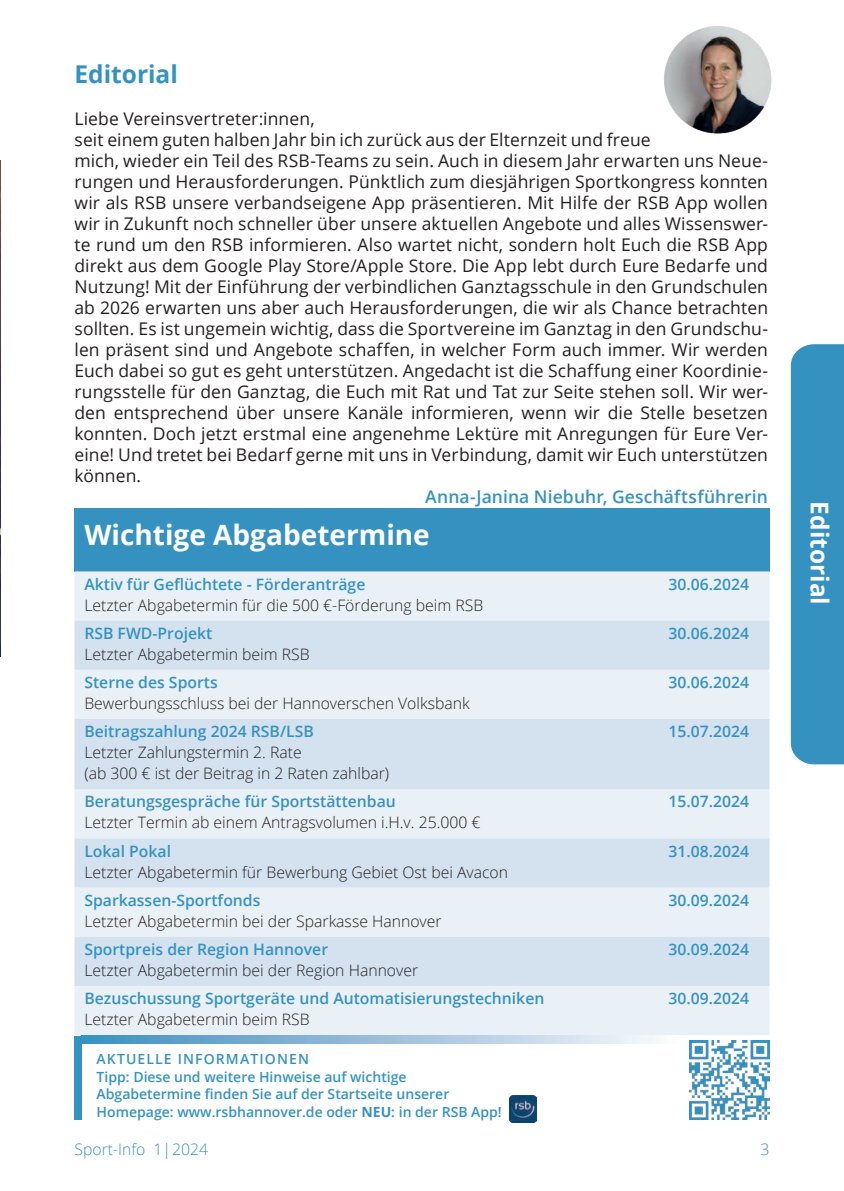
<style>
.page{position:relative;width:844px;height:1191px;background:#fff}
.page>*{position:absolute;margin:0;border:0;box-sizing:border-box;transform-origin:0 0}
.t1{font:700 28px "Open Sans";color:#fff}
.t2{font:700 24.5px "Open Sans";color:#3592c0}
.t3{font:700 24.5px "Open Sans";color:#fff}
.t4{font:17.5px/21px "Open Sans";letter-spacing:.005em;color:#231f20}
.t5{font:600 17.5px "Open Sans";letter-spacing:.005em;color:#3592c0}
.t6{font:300 15.75px/21px "Open Sans";color:#231f20}
.t7{font:600 15.75px "Open Sans";color:#3592c0}
.t8{font:300 15.75px "Open Sans";color:#3592c0}
.t9{font:600 14px/17.5px "Open Sans";color:#3592c0}
.s1{font-weight:700}
</style>
<div class="page">
<div style="left:790px;top:344px;width:53px;height:420px;background:#3592c0"></div>
<img style="left:664px;top:26px;width:108px;height:108px">
<img style="left:0;top:160px;width:1px;height:383px">
<svg style="left:0;top:543px;width:1px;height:114px"></svg>
<div style="left:74px;top:508px;width:695px;height:63px;background:#3592c0"></div>
<div style="left:74px;top:571px;width:695px;height:464px;background:#e9f0f6"></div>
<svg style="left:74px;top:620px;width:695px;height:366px;background:#dce7f2"></svg>
<img style="left:689px;top:1040px;width:80px;height:79px">
<div style="left:74px;top:1035px;width:8px;height:84px;background:#3592c0"></div>
<svg style="left:82px;top:1035px;width:573px;height:8px;background:#97bfdb"></svg>
<img style="left:509px;top:1095px;width:27px;height:27px">
<h2 class="t2" style="left:74px;top:57px;width:105px">Editorial</h2>
<p class="t4" style="left:74px;top:108px;width:695px">Liebe Vereinsvertreter:innen,<br>seit einem guten halben Jahr bin ich zurück aus der Elternzeit und freue<br>mich, wieder ein Teil des RSB-Teams zu sein. Auch in diesem Jahr erwarten uns Neue&shy;rungen und Herausforderungen. Pünktlich zum diesjährigen Sportkongress konnten wir als RSB unsere verbandseigene App präsentieren. Mit Hilfe der RSB App wollen wir in Zukunft noch schneller über unsere aktuellen Angebote und alles Wissenswer&shy;te rund um den RSB informieren. Also wartet nicht, sondern holt Euch die RSB App direkt aus dem Google Play Store/Apple Store. Die App lebt durch Eure Bedarfe und Nutzung! Mit der Einführung der verbindlichen Ganztagsschule in den Grundschulen ab 2026 erwarten uns aber auch Herausforderungen, die wir als Chance betrachten sollten. Es ist ungemein wichtig, dass die Sportvereine im Ganztag in den Grundschu&shy;len präsent sind und Angebote schaffen, in welcher Form auch immer. Wir werden Euch dabei so gut es geht unterstützen. Angedacht ist die Schaffung einer Koordinie&shy;rungsstelle für den Ganztag, die Euch mit Rat und Tat zur Seite stehen soll. Wir wer&shy;den entsprechend über unsere Kanäle informieren, wenn wir die Stelle besetzen konnten. Doch jetzt erstmal eine angenehme Lektüre mit Anregungen für Eure Ver&shy;eine! Und tretet bei Bedarf gerne mit uns in Verbindung, damit wir Euch unterstützen können.</p>
<p class="t5" style="left:425px;top:485px;width:344px">Anna-Janina Niebuhr, Geschäftsführerin</p>
<h1 class="t1" style="left:84px;top:515px;width:347px">Wichtige Abgabetermine</h1>
<p class="t7" style="left:84px;top:573px;width:282px">Aktiv für Geflüchtete - Förderanträge</p>
<p class="t6" style="left:84px;top:594px;width:400px">Letzter Abgabetermin für die 500 €-Förderung beim RSB</p>
<p class="t7" style="left:668px;top:573px;width:82px">30.06.2024</p>
<p class="t7" style="left:84px;top:622px;width:129px">RSB FWD-Projekt</p>
<p class="t6" style="left:84px;top:643px;width:227px">Letzter Abgabetermin beim RSB</p>
<p class="t7" style="left:668px;top:622px;width:82px">30.06.2024</p>
<p class="t7" style="left:84px;top:671px;width:135px">Sterne des Sports</p>
<p class="t6" style="left:84px;top:692px;width:386px">Bewerbungsschluss bei der Hannoverschen Volksbank</p>
<p class="t7" style="left:668px;top:671px;width:82px">30.06.2024</p>
<p class="t7" style="left:84px;top:720px;width:231px">Beitragszahlung 2024 RSB/LSB</p>
<p class="t6" style="left:84px;top:741px;width:306px">Letzter Zahlungstermin 2. Rate<br>(ab 300 € ist der Beitrag in 2 Raten zahlbar)</p>
<p class="t7" style="left:668px;top:720px;width:82px">15.07.2024</p>
<p class="t7" style="left:84px;top:791px;width:313px">Beratungsgespräche für Sportstättenbau</p>
<p class="t6" style="left:84px;top:811px;width:397px">Letzter Termin ab einem Antragsvolumen i.H.v. 25.000 €</p>
<p class="t7" style="left:668px;top:791px;width:82px">15.07.2024</p>
<p class="t7" style="left:84px;top:840px;width:88px">Lokal Pokal</p>
<p class="t6" style="left:84px;top:861px;width:425px">Letzter Abgabetermin für Bewerbung Gebiet Ost bei Avacon</p>
<p class="t7" style="left:668px;top:840px;width:82px">31.08.2024</p>
<p class="t7" style="left:84px;top:889px;width:177px">Sparkassen-Sportfonds</p>
<p class="t6" style="left:84px;top:910px;width:358px">Letzter Abgabetermin bei der Sparkasse Hannover</p>
<p class="t7" style="left:668px;top:889px;width:82px">30.09.2024</p>
<p class="t7" style="left:84px;top:938px;width:245px">Sportpreis der Region Hannover</p>
<p class="t6" style="left:84px;top:959px;width:335px">Letzter Abgabetermin bei der Region Hannover</p>
<p class="t7" style="left:668px;top:938px;width:82px">30.09.2024</p>
<p class="t7" style="left:84px;top:987px;width:461px">Bezuschussung Sportgeräte und Automatisierungstechniken</p>
<p class="t6" style="left:84px;top:1008px;width:227px">Letzter Abgabetermin beim RSB</p>
<p class="t7" style="left:668px;top:987px;width:82px">30.09.2024</p>
<p class="t9" style="left:97px;top:1050px;width:406px">AKTUELLE INFORMATIONEN<br>Tipp: Diese und weitere Hinweise auf wichtige Abgabetermine finden Sie auf der Startseite unserer Homepage: www.rsbhannover.de oder <span class="s1">NEU</span>: in der RSB App!</p>
<p class="t8" style="left:74px;top:1138px;width:135px">Sport-Info 1|2024</p>
<p class="t8" style="left:760px;top:1138px;width:10px">3</p>
<h2 class="t3" style="left:836px;top:501px;width:105px;rotate:90deg">Editorial</h2>
</div>
